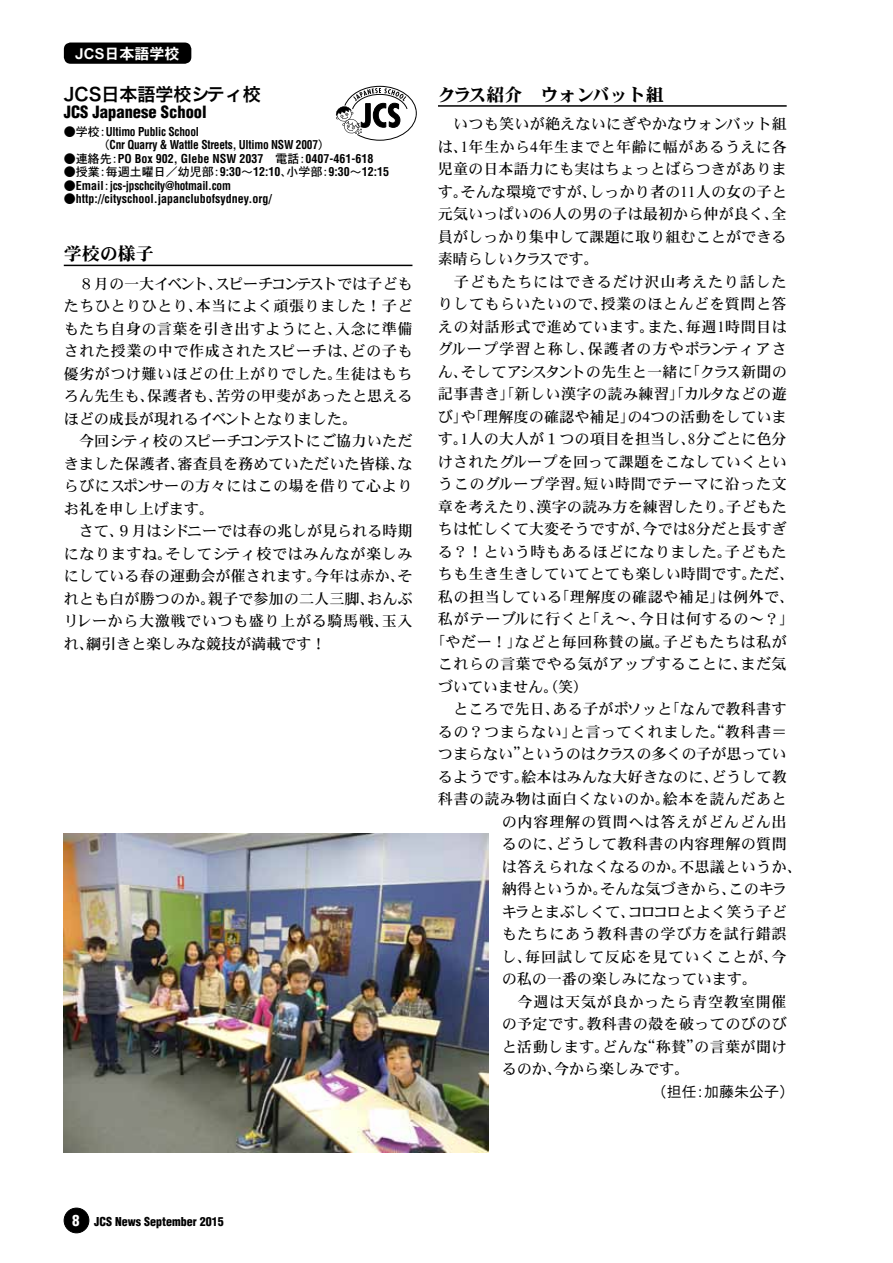
<style>
.page{position:relative;width:893px;height:1263px;background:#fff}
.page>*{position:absolute;margin:0;border:0;box-sizing:border-box;transform-origin:0 0}
.t1{font:18px "DFHS Mincho W9";color:#000}
.t2{font:18px "Hira Kaku Pro N W6";color:#000}
.t3{font:900 condensed 16.5px "Helvetica";color:#000}
.t4{font:15px/22.5px "DFHS Mincho W5";letter-spacing:.02em;color:#000}
.t5{font:15px "DFHS Mincho W5";letter-spacing:.06em;color:#000}
.t6{font:15px "DFHS Mincho W5";letter-spacing:.04em;color:#000}
.t7{font:15px "DFHS Mincho W5";color:#000}
.t8{font:15px "DFHS Mincho W5";letter-spacing:.05em;color:#000}
.t9{font:15px "DFHS Mincho W5";letter-spacing:.08em;color:#000}
.t10{font:15px "DFHS Mincho W5";letter-spacing:.045em;color:#000}
.t11{font:15px "DFHS Gothic W3";color:#000}
.t12{font:15px "DFHS Gothic W7";color:#fff}
.t13{font:700 condensed 12px "Helvetica";color:#000}
.t14{font:700 condensed 12px/13.5px "Helvetica";letter-spacing:-.02em;color:#000;scale:.95 1}
.t15{font:12px "DFHS Gothic W5";color:#000}
.t16{font:700 condensed 12px "Helvetica";letter-spacing:-.02em;color:#000}
.t17{font:900 condensed 12px "Helvetica";color:#000}
.s1{font-family:"DFHS Gothic W5";font-weight:400;font-stretch:normal}
.s2{font-family:"Helvetica";font-weight:700;font-stretch:condensed}
.s3{font-size:15px;color:#fff}
</style>
<div class="page">
<div style="left:64px;top:1208px;width:25px;height:25px;background:#000;border-radius:50%"></div>
<div style="left:64px;top:1208px;width:25px;height:25px;border:1px solid #000;border-radius:50%"></div>
<svg style="left:336px;top:86px;width:81px;height:55px"></svg>
<div style="left:64px;top:43px;width:127px;height:21px;background:#000;border-radius:7px"></div>
<hr style="left:64px;top:265px;width:348px;height:1px;background:#000">
<hr style="left:438px;top:105px;width:349px;height:2px;background:#000">
<img style="left:64px;top:833px;width:425px;height:319px">
<p class="t12" style="left:75px;top:46px;width:106px">JCS日本語学校</p>
<p class="t2" style="left:64px;top:78px;width:199px">JCS日本語学校シティ校</p>
<p class="t3" style="left:64px;top:101px;width:144px">JCS Japanese School</p>
<p class="t14" style="left:98px;top:125px;width:244px;text-indent:-35px"><span class="s1">●学校：</span>Ultimo Public School<br><span class="s1">（</span>Cnr Quarry &amp; Wattle Streets, Ultimo NSW 2007<span class="s1">）</span></p>
<p class="t13" style="left:64px;top:151px;width:311px"><span class="s1">●連絡先：</span>PO Box 902, Glebe NSW 2037 <span class="s1">電話：</span>0407-461-618</p>
<p class="t15" style="left:64px;top:166px;width:327px">●授業：毎週土曜日／幼児部：<span class="s2">9:30</span>〜<span class="s2">12:10</span>、小学部：<span class="s2">9:30</span>〜<span class="s2">12:15</span></p>
<p class="t16" style="left:64px;top:178px;width:169px"><span class="s1">●</span>Email<span class="s1">：</span>jcs-jpschcity@hotmail.com</p>
<p class="t13" style="left:64px;top:192px;width:210px"><span class="s1">●</span>http://cityschool.japanclubofsydney.org/</p>
<p class="t1" style="left:64px;top:245px;width:91px">学校の様子</p>
<p class="t4" style="left:64px;top:273px;width:350px">　８月の一大イベント、スピーチコンテストでは子どもたちひとりひとり、本当によく頑張りました！子どもたち自身の言葉を引き出すようにと、入念に準備された授業の中で作成されたスピーチは、どの子も優劣がつけ難いほどの仕上がりでした。生徒はもちろん先生も、保護者も、苦労の甲斐があったと思えるほどの成長が現れるイベントとなりました。<br>　今回シティ校のスピーチコンテストにご協力いただきました保護者、審査員を務めていただいた皆様、ならびにスポンサーの方々にはこの場を借りて心よりお礼を申し上げます。<br>　さて、９月はシドニーでは春の兆しが見られる時期になりますね。そしてシティ校ではみんなが楽しみにしている春の運動会が催されます。今年は赤か、それとも白が勝つのか。親子で参加の二人三脚、おんぶリレーから大激戦でいつも盛り上がる騎馬戦、玉入れ、綱引きと楽しみな競技が満載です！</p>
<p class="t1" style="left:438px;top:85px;width:227px">クラス紹介　ウォンバット組</p>
<p class="t4" style="left:438px;top:113px;width:350px">　いつも笑いが絶えないにぎやかなウォンバット組</p>
<p class="t4" style="left:438px;top:136px;width:350px">は、1年生から4年生までと年齢に幅があるうえに各</p>
<p class="t4" style="left:438px;top:158px;width:350px">児童の日本語力にも実はちょっとばらつきがありま</p>
<p class="t4" style="left:438px;top:181px;width:350px">す。そんな環境ですが、しっかり者の11人の女の子と</p>
<p class="t4" style="left:438px;top:203px;width:350px">元気いっぱいの6人の男の子は最初から仲が良く、全</p>
<p class="t4" style="left:438px;top:226px;width:350px">員がしっかり集中して課題に取り組むことができる</p>
<p class="t7" style="left:438px;top:251px;width:162px">素晴らしいクラスです。</p>
<p class="t5" style="left:438px;top:274px;width:350px">　子どもたちにはできるだけ沢山考えたり話した</p>
<p class="t4" style="left:438px;top:293px;width:350px">りしてもらいたいので、授業のほとんどを質問と答</p>
<p class="t4" style="left:438px;top:316px;width:350px">えの対話形式で進めています。また、毎週1時間目は</p>
<p class="t9" style="left:438px;top:341px;width:350px">グループ学習と称し、保護者の方やボランティアさ</p>
<p class="t4" style="left:438px;top:361px;width:350px">ん、そしてアシスタントの先生と一緒に「クラス新聞の</p>
<p class="t4" style="left:438px;top:383px;width:350px">記事書き」「新しい漢字の読み練習」「カルタなどの遊</p>
<p class="t4" style="left:438px;top:406px;width:350px">び」や「理解度の確認や補足」の4つの活動をしていま</p>
<p class="t4" style="left:438px;top:428px;width:350px">す。1人の大人が１つの項目を担当し、8分ごとに色分</p>
<p class="t4" style="left:438px;top:451px;width:350px">けされたグループを回って課題をこなしていくとい</p>
<p class="t10" style="left:438px;top:476px;width:350px">うこのグループ学習。短い時間でテーマに沿った文</p>
<p class="t4" style="left:438px;top:496px;width:350px">章を考えたり、漢字の読み方を練習したり。子どもた</p>
<p class="t4" style="left:438px;top:518px;width:350px">ちは忙しくて大変そうですが、今では8分だと長すぎ</p>
<p class="t6" style="left:438px;top:544px;width:350px">る？！という時もあるほどになりました。子どもた</p>
<p class="t4" style="left:438px;top:563px;width:358px">ちも生き生きしていてとても楽しい時間です。ただ、</p>
<p class="t6" style="left:438px;top:589px;width:358px">私の担当している「理解度の確認や補足」は例外で、</p>
<p class="t8" style="left:438px;top:611px;width:358px">私がテーブルに行くと「え〜、今日は何するの〜？」</p>
<p class="t6" style="left:430px;top:634px;width:358px">「やだー！」などと毎回称賛の嵐。子どもたちは私が</p>
<p class="t4" style="left:438px;top:653px;width:350px">これらの言葉でやる気がアップすることに、まだ気</p>
<p class="t7" style="left:438px;top:679px;width:151px">づいていません。（笑）</p>
<p class="t4" style="left:438px;top:698px;width:350px">　ところで先日、ある子がボソッと「なんで教科書す</p>
<p class="t6" style="left:438px;top:724px;width:350px">るの？つまらない」と言ってくれました。“教科書＝</p>
<p class="t7" style="left:438px;top:746px;width:350px">つまらない”というのはクラスの多くの子が思ってい</p>
<p class="t4" style="left:438px;top:766px;width:350px">るようです。絵本はみんな大好きなのに、どうして教</p>
<p class="t4" style="left:438px;top:788px;width:350px">科書の読み物は面白くないのか。絵本を読んだあと</p>
<p class="t5" style="left:502px;top:814px;width:286px">の内容理解の質問へは答えがどんどん出</p>
<p class="t4" style="left:502px;top:833px;width:286px">るのに、どうして教科書の内容理解の質問</p>
<p class="t4" style="left:502px;top:856px;width:301px">は答えられなくなるのか。不思議というか、</p>
<p class="t4" style="left:502px;top:878px;width:286px">納得というか。そんな気づきから、このキラ</p>
<p class="t4" style="left:502px;top:901px;width:286px">キラとまぶしくて、コロコロとよく笑う子ど</p>
<p class="t5" style="left:502px;top:926px;width:286px">もたちにあう教科書の学び方を試行錯誤</p>
<p class="t5" style="left:502px;top:949px;width:286px">し、毎回試して反応を見ていくことが、今</p>
<p class="t7" style="left:502px;top:971px;width:256px">の私の一番の楽しみになっています。</p>
<p class="t5" style="left:502px;top:994px;width:286px">　今週は天気が良かったら青空教室開催</p>
<p class="t4" style="left:502px;top:1013px;width:286px">の予定です。教科書の殻を破ってのびのび</p>
<p class="t4" style="left:502px;top:1036px;width:286px">と活動します。どんな“称賛”の言葉が聞け</p>
<p class="t7" style="left:502px;top:1061px;width:189px">るのか、今から楽しみです。</p>
<p class="t11" style="left:652px;top:1084px;width:144px">（担任：加藤朱公子）</p>
<p class="t17" style="left:72px;top:1214px;width:153px"><span class="s3">8</span> JCS News September 2015</p>
</div>
